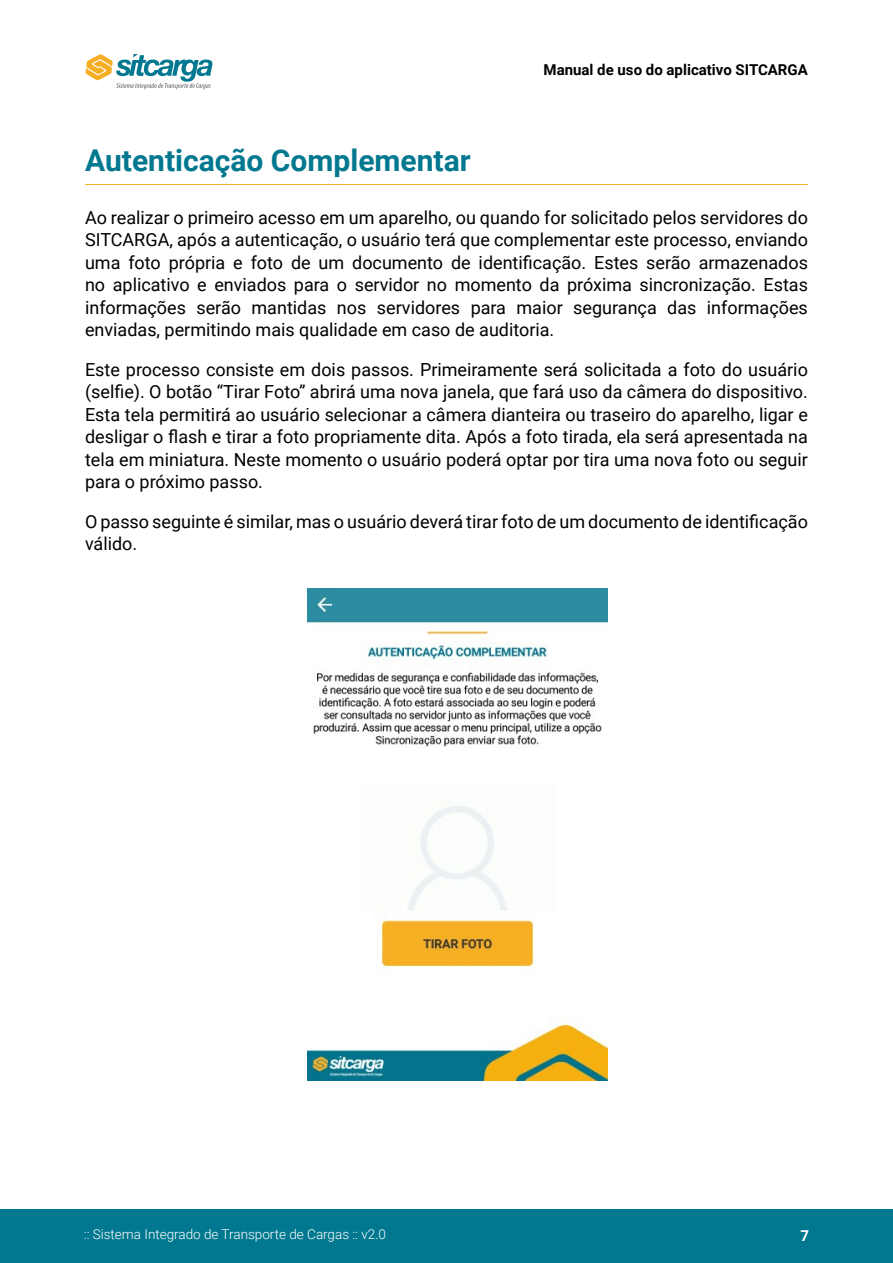
<style>
.page{position:relative;width:893px;height:1263px;background:#fff}
.page>*{position:absolute;margin:0;border:0;box-sizing:border-box;transform-origin:0 0}
.t1{font:700 30px "Roboto";color:#01788f}
.t2{font:18px/22.5px "Roboto";color:#000;text-align:justify}
.t3{font:700 15px "Roboto";color:#000}
.t4{font:700 15px "Roboto";color:#fff}
.t5{font:300 13.5px "Roboto";color:#fff}
</style>
<div class="page">
<div style="left:0;top:1209px;width:893px;height:54px;background:#01788f"></div>
<svg style="left:86px;top:54px;width:126px;height:35px"></svg>
<hr style="left:85px;top:184px;width:723px;height:1px;background:#f6af25">
<img style="left:307px;top:589px;width:300px;height:491px">
<p class="t3" style="left:543px;top:59px;width:266px">Manual de uso do aplicativo SITCARGA</p>
<h1 class="t1" style="left:85px;top:140px;width:387px">Autenticação Complementar</h1>
<p class="t2" style="left:85px;top:205px;width:724px">Ao realizar o primeiro acesso em um aparelho, ou quando for solicitado pelos servidores do SITCARGA, após a autenticação, o usuário terá que complementar este processo, enviando uma foto própria e foto de um documento de identificação. Estes serão armazenados no aplicativo e enviados para o servidor no momento da próxima sincronização. Estas informações serão mantidas nos servidores para maior segurança das informações enviadas, permitindo mais qualidade em caso de auditoria.</p>
<p class="t2" style="left:85px;top:357px;width:724px">Este processo consiste em dois passos. Primeiramente será solicitada a foto do usuário (selfie). O botão “Tirar Foto” abrirá uma nova janela, que fará uso da câmera do dispositivo.<br>Esta tela permitirá ao usuário selecionar a câmera dianteira ou traseiro do aparelho, ligar e desligar o flash e tirar a foto propriamente dita. Após a foto tirada, ela será apresentada na tela em miniatura. Neste momento o usuário poderá optar por tira uma nova foto ou seguir para o próximo passo.</p>
<p class="t2" style="left:85px;top:509px;width:724px">O passo seguinte é similar, mas o usuário deverá tirar foto de um documento de identificação válido.</p>
<p class="t5" style="left:84px;top:1225px;width:304px">:: Sistema Integrado de Transporte de Cargas :: v2.0</p>
<p class="t4" style="left:800px;top:1225px;width:10px">7</p>
</div>
